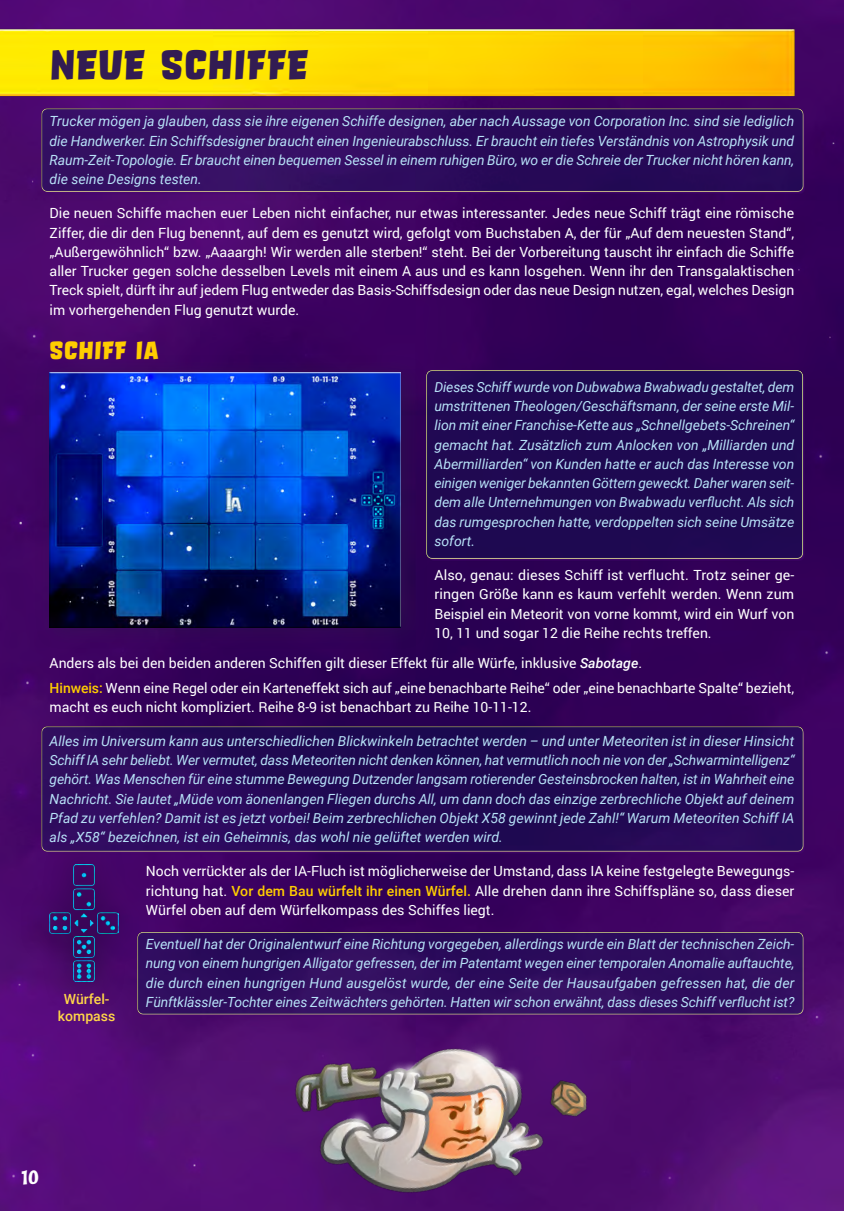
<style>
.page{position:relative;width:844px;height:1211px;background:#fff}
.page>*{position:absolute;margin:0;border:0;box-sizing:border-box;transform-origin:0 0}
.t1{font:40.25px "Orgovan Brush";color:#321c53}
.t2{font:24.5px "Orgovan Brush";color:#ffcd00}
.t3{font:700 19.25px "Catseye";color:#fff}
.Fluff{font:italic 14px/19.2px "Roboto";color:#b7e2f8;text-align:justify}
.t4{font:14px/19.2px "Roboto";color:#fff;text-align:justify}
.Components{font:500 14px/17.5px "Roboto";color:#ffd648;text-align:center}
.s1{font-weight:500;font-style:italic}
.s2{font-weight:500;color:#ffcd00}
</style>
<div class="page">
<img style="left:0;top:111px;width:843px;height:1099px">
<img style="left:0;top:0;width:843px;height:111px">
<img style="left:35px;top:108px;width:775px;height:111px">
<img style="left:131px;top:925px;width:679px;height:112px">
<img style="left:35px;top:725px;width:775px;height:135px">
<img style="left:428px;top:365px;width:383px;height:206px">
<div style="left:34px;top:354px;width:394px;height:297px;background:#281b47;opacity:.4"></div>
<div style="left:48px;top:371px;width:353px;height:257px;background:#fff;opacity:.75"></div>
<div style="left:18px;top:833px;width:132px;height:179px;background:#26053e;opacity:.75"></div>
<img style="left:50px;top:864px;width:69px;height:117px">
<img style="left:264px;top:995px;width:345px;height:215px">
<h1 class="t1" style="left:50px;top:40px;width:261px">NEUE SCHIFFE</h1>
<p class="Fluff" style="left:50px;top:111px;width:746px">Trucker mögen ja glauben, dass sie ihre eigenen Schiffe designen, aber nach Aussage von Corporation Inc. sind sie lediglich die Handwerker. Ein Schiffsdesigner braucht einen Ingenieurabschluss. Er braucht ein tiefes Verständnis von Astrophysik und Raum-Zeit-Topologie. Er braucht einen bequemen Sessel in einem ruhigen Büro, wo er die Schreie der Trucker nicht hören kann, die seine Designs testen.</p>
<p class="t4" style="left:50px;top:203px;width:746px">Die neuen Schiffe machen euer Leben nicht einfacher, nur etwas interessanter. Jedes neue Schiff trägt eine römische Ziffer, die dir den Flug benennt, auf dem es genutzt wird, gefolgt vom Buchstaben A, der für „Auf dem neuesten Stand“, „Außergewöhnlich“ bzw. „Aaaargh! Wir werden alle sterben!“ steht. Bei der Vorbereitung tauscht ihr einfach die Schiffe aller Trucker gegen solche desselben Levels mit einem A aus und es kann losgehen. Wenn ihr den Transgalaktischen Treck spielt, dürft ihr auf jedem Flug entweder das Basis-Schiffsdesign oder das neue Design nutzen, egal, welches Design im vorhergehenden Flug genutzt wurde.</p>
<h2 class="t2" style="left:50px;top:335px;width:110px">SCHIFF IA</h2>
<p class="Fluff" style="left:434px;top:377px;width:361px">Dieses Schiff wurde von Dubwabwa Bwabwadu gestaltet, dem umstrittenen Theologen/Geschäftsmann, der seine erste Mil&shy;lion mit einer Franchise-Kette aus „Schnellgebets-Schreinen“ gemacht hat. Zusätzlich zum Anlocken von „Milliarden und Abermilliarden“ von Kunden hatte er auch das Interesse von einigen weniger bekannten Göttern geweckt. Daher waren seit&shy;dem alle Unternehmungen von Bwabwadu verflucht. Als sich das rumgesprochen hatte, verdoppelten sich seine Umsätze sofort.</p>
<p class="t4" style="left:434px;top:565px;width:361px">Also, genau: dieses Schiff ist verflucht. Trotz seiner ge&shy;ringen Größe kann es kaum verfehlt werden. Wenn zum Beispiel ein Meteorit von vorne kommt, wird ein Wurf von 10, 11 und sogar 12 die Reihe rechts treffen.</p>
<p class="t4" style="left:50px;top:653px;width:594px">Anders als bei den beiden anderen Schiffen gilt dieser Effekt für alle Würfe, inklusive <span class="s1">Sabotage</span>.</p>
<p class="t4" style="left:50px;top:677px;width:745px"><span class="s2">Hinweis:</span> Wenn eine Regel oder ein Karteneffekt sich auf „eine benachbarte Reihe“ oder „eine benachbarte Spalte“ bezieht, macht es euch nicht kompliziert. Reihe 8-9 ist benachbart zu Reihe 10-11-12.</p>
<p class="Fluff" style="left:50px;top:730px;width:746px">Alles im Universum kann aus unterschiedlichen Blickwinkeln betrachtet werden – und unter Meteoriten ist in dieser Hinsicht Schiff IA sehr beliebt. Wer vermutet, dass Meteoriten nicht denken können, hat vermutlich noch nie von der „Schwarmintelligenz“ gehört. Was Menschen für eine stumme Bewegung Dutzender langsam rotierender Gesteinsbrocken halten, ist in Wahrheit eine Nachricht. Sie lautet „Müde vom äonenlangen Fliegen durchs All, um dann doch das einzige zerbrechliche Objekt auf deinem Pfad zu verfehlen? Damit ist es jetzt vorbei! Beim zerbrechlichen Objekt X58 gewinnt jede Zahl!“ Warum Meteoriten Schiff IA als „X58“ bezeichnen, ist ein Geheimnis, das wohl nie gelüftet werden wird.</p>
<p class="Components" style="left:58px;top:989px;width:59px">Würfel&shy;kompass</p>
<p class="t4" style="left:146px;top:861px;width:649px">Noch verrückter als der IA-Fluch ist möglicherweise der Umstand, dass IA keine festgelegte Bewegungs&shy;richtung hat. <span class="s2">Vor dem Bau würfelt ihr einen Würfel.</span> Alle drehen dann ihre Schiffspläne so, dass dieser Würfel oben auf dem Würfelkompass des Schiffes liegt.</p>
<p class="Fluff" style="left:146px;top:933px;width:650px">Eventuell hat der Originalentwurf eine Richtung vorgegeben, allerdings wurde ein Blatt der technischen Zeich&shy;nung von einem hungrigen Alligator gefressen, der im Patentamt wegen einer temporalen Anomalie auftauchte, die durch einen hungrigen Hund ausgelöst wurde, der eine Seite der Hausaufgaben gefressen hat, die der Fünftklässler-Tochter eines Zeitwächters gehörten. Hatten wir schon erwähnt, dass dieses Schiff verflucht ist?</p>
<h3 class="t3" style="left:21px;top:1165px;width:19px">10</h3>
</div>
